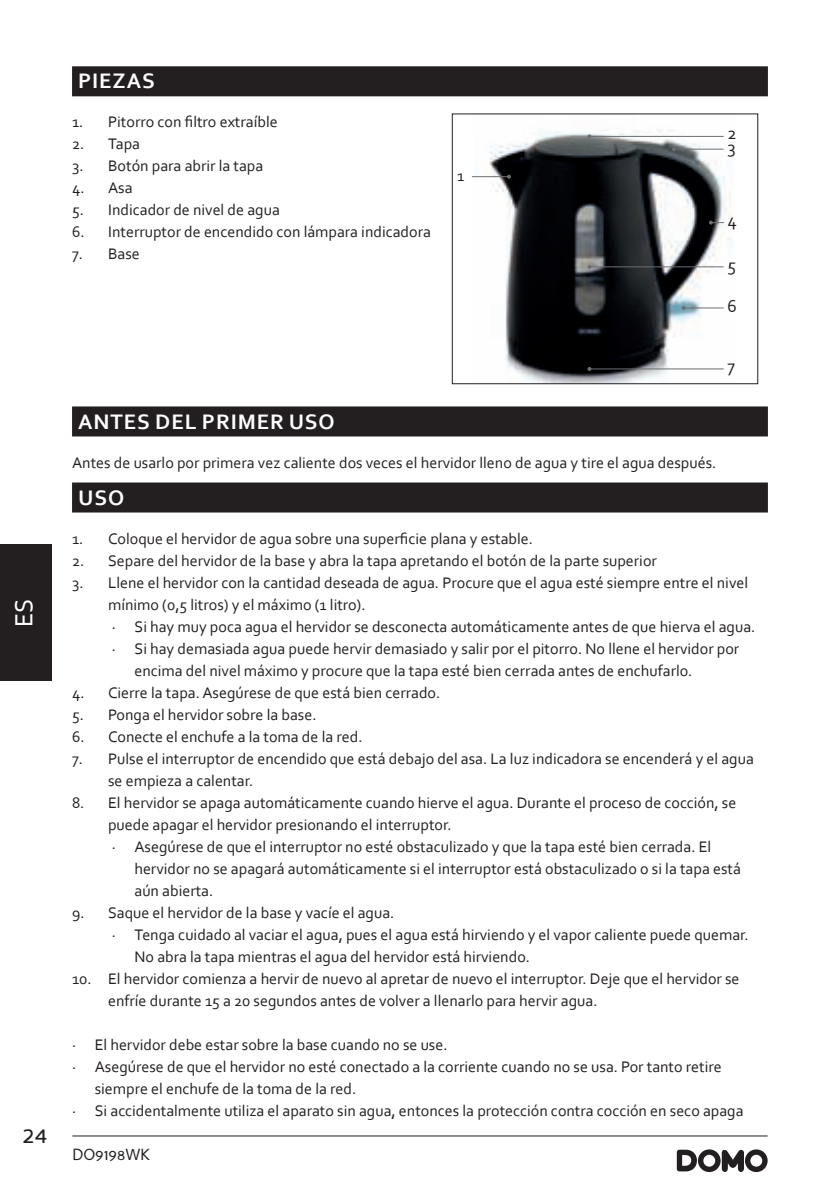
<style>
.page{position:relative;width:840px;height:1191px;background:#fff}
.page>*{position:absolute;margin:0;border:0;box-sizing:border-box;transform-origin:0 0}
.t1{font:26px "Corbel";color:#fff}
.t2{font:24px "Perspective Sans";color:#231f20}
.t3{font:700 22px "Corbel";letter-spacing:.04em;color:#fff}
.t4{font:18px/14.2px "Corbel";color:#231f20}
.t5{font:16px/22px "Corbel";color:#231f20}
.t6{font:16px "Perspective Sans";color:#231f20}
</style>
<div class="page">
<hr style="left:72px;top:1135px;width:695px;height:1px;background:#231f20">
<svg style="left:676px;top:1149px;width:91px;height:23px"></svg>
<div style="left:0;top:544px;width:51px;height:136px;background:#231f20"></div>
<div style="left:72px;top:66px;width:695px;height:30px;background:#231f20"></div>
<div style="left:72px;top:406px;width:695px;height:30px;background:#231f20"></div>
<div style="left:72px;top:482px;width:695px;height:30px;background:#231f20"></div>
<img style="left:474px;top:130px;width:257px;height:252px">
<div style="left:451px;top:113px;width:306px;height:271px;border:1px solid #231f20"></div>
<hr style="left:589px;top:136px;width:134px;height:1px;background:#6d6e71">
<svg style="left:587px;top:134px;width:4px;height:4px"></svg>
<hr style="left:673px;top:149px;width:50px;height:1px;background:#6d6e71">
<svg style="left:671px;top:147px;width:4px;height:4px"></svg>
<svg style="left:708px;top:221px;width:15px;height:4px"></svg>
<hr style="left:589px;top:266px;width:134px;height:1px;background:#6d6e71">
<svg style="left:587px;top:265px;width:4px;height:4px"></svg>
<hr style="left:683px;top:307px;width:40px;height:1px;background:#6d6e71">
<svg style="left:681px;top:306px;width:4px;height:4px"></svg>
<hr style="left:589px;top:368px;width:134px;height:1px;background:#6d6e71">
<svg style="left:587px;top:367px;width:4px;height:4px"></svg>
<hr style="left:471px;top:176px;width:37px;height:1px;background:#6d6e71">
<svg style="left:506px;top:175px;width:4px;height:4px"></svg>
<h1 class="t1" style="left:11px;top:627px;width:30px;rotate:-90deg">ES</h1>
<h2 class="t2" style="left:22px;top:1124px;width:26px">24</h2>
<h3 class="t3" style="left:78px;top:71px;width:78px">PIEZAS</h3>
<p class="t5" style="left:72px;top:112px;width:207px">1. Pitorro con filtro extraíble</p>
<p class="t5" style="left:72px;top:134px;width:69px">2. Tapa</p>
<p class="t5" style="left:72px;top:156px;width:192px">3. Botón para abrir la tapa</p>
<p class="t5" style="left:72px;top:178px;width:62px">4. Asa</p>
<p class="t5" style="left:72px;top:200px;width:209px">5. Indicador de nivel de agua</p>
<p class="t5" style="left:72px;top:222px;width:360px">6. Interruptor de encendido con lámpara indicadora</p>
<p class="t5" style="left:72px;top:244px;width:69px">7. Base</p>
<p class="t5" style="left:457px;top:165px;width:9px">1</p>
<p class="t4" style="left:727px;top:127px;width:11px">2<br>3</p>
<p class="t4" style="left:727px;top:213px;width:11px">4</p>
<p class="t4" style="left:727px;top:259px;width:10px">5</p>
<p class="t4" style="left:727px;top:300px;width:11px">6</p>
<p class="t4" style="left:727px;top:359px;width:9px">7</p>
<h3 class="t3" style="left:78px;top:411px;width:258px">ANTES DEL PRIMER USO</h3>
<p class="t5" style="left:72px;top:452px;width:645px">Antes de usarlo por primera vez caliente dos veces el hervidor lleno de agua y tire el agua después.</p>
<h3 class="t3" style="left:78px;top:487px;width:47px">USO</h3>
<p class="t5" style="left:72px;top:528px;width:462px">1. Coloque el hervidor de agua sobre una superficie plana y estable.</p>
<p class="t5" style="left:72px;top:550px;width:586px">2. Separe del hervidor de la base y abra la tapa apretando el botón de la parte superior</p>
<p class="t5" style="left:72px;top:572px;width:677px">3. Llene el hervidor con la cantidad deseada de agua. Procure que el agua esté siempre entre el nivel</p>
<p class="t5" style="left:108px;top:593px;width:259px">mínimo (0,5 litros) y el máximo (1 litro).</p>
<p class="t5" style="left:112px;top:616px;width:644px">· Si hay muy poca agua el hervidor se desconecta automáticamente antes de que hierva el agua.</p>
<p class="t5" style="left:112px;top:638px;width:628px">· Si hay demasiada agua puede hervir demasiado y salir por el pitorro. No llene el hervidor por</p>
<p class="t5" style="left:134px;top:659px;width:559px">encima del nivel máximo y procure que la tapa esté bien cerrada antes de enchufarlo.</p>
<p class="t5" style="left:72px;top:682px;width:369px">4. Cierre la tapa. Asegúrese de que está bien cerrado.</p>
<p class="t5" style="left:72px;top:704px;width:246px">5. Ponga el hervidor sobre la base.</p>
<p class="t5" style="left:72px;top:726px;width:292px">6. Conecte el enchufe a la toma de la red.</p>
<p class="t5" style="left:108px;top:748px;width:647px;text-indent:-36px">7. Pulse el interruptor de encendido que está debajo del asa. La luz indicadora se encenderá y el agua se empieza a calentar.</p>
<p class="t5" style="left:108px;top:792px;width:629px;text-indent:-36px">8. El hervidor se apaga automáticamente cuando hierve el agua. Durante el proceso de cocción, se puede apagar el hervidor presionando el interruptor.<br>· Asegúrese de que el interruptor no esté obstaculizado y que la tapa esté bien cerrada. El</p>
<p class="t5" style="left:134px;top:858px;width:607px">hervidor no se apagará automáticamente si el interruptor está obstaculizado o si la tapa está aún abierta.</p>
<p class="t5" style="left:72px;top:902px;width:324px">9. Saque el hervidor de la base y vacíe el agua.</p>
<p class="t5" style="left:112px;top:924px;width:638px">· Tenga cuidado al vaciar el agua, pues el agua está hirviendo y el vapor caliente puede quemar.</p>
<p class="t5" style="left:134px;top:946px;width:397px">No abra la tapa mientras el agua del hervidor está hirviendo.</p>
<p class="t5" style="left:108px;top:968px;width:632px;text-indent:-36px">10. El hervidor comienza a hervir de nuevo al apretar de nuevo el interruptor. Deje que el hervidor se enfríe durante 15 a 20 segundos antes de volver a llenarlo para hervir agua.</p>
<p class="t5" style="left:72px;top:1034px;width:377px">· El hervidor debe estar sobre la base cuando no se use.</p>
<p class="t5" style="left:72px;top:1056px;width:651px">· Asegúrese de que el hervidor no esté conectado a la corriente cuando no se usa. Por tanto retire</p>
<p class="t5" style="left:95px;top:1078px;width:263px">siempre el enchufe de la toma de la red.</p>
<p class="t5" style="left:72px;top:1100px;width:672px">· Si accidentalmente utiliza el aparato sin agua, entonces la protección contra cocción en seco apaga</p>
<p class="t6" style="left:72px;top:1148px;width:79px">DO9198WK</p>
</div>
